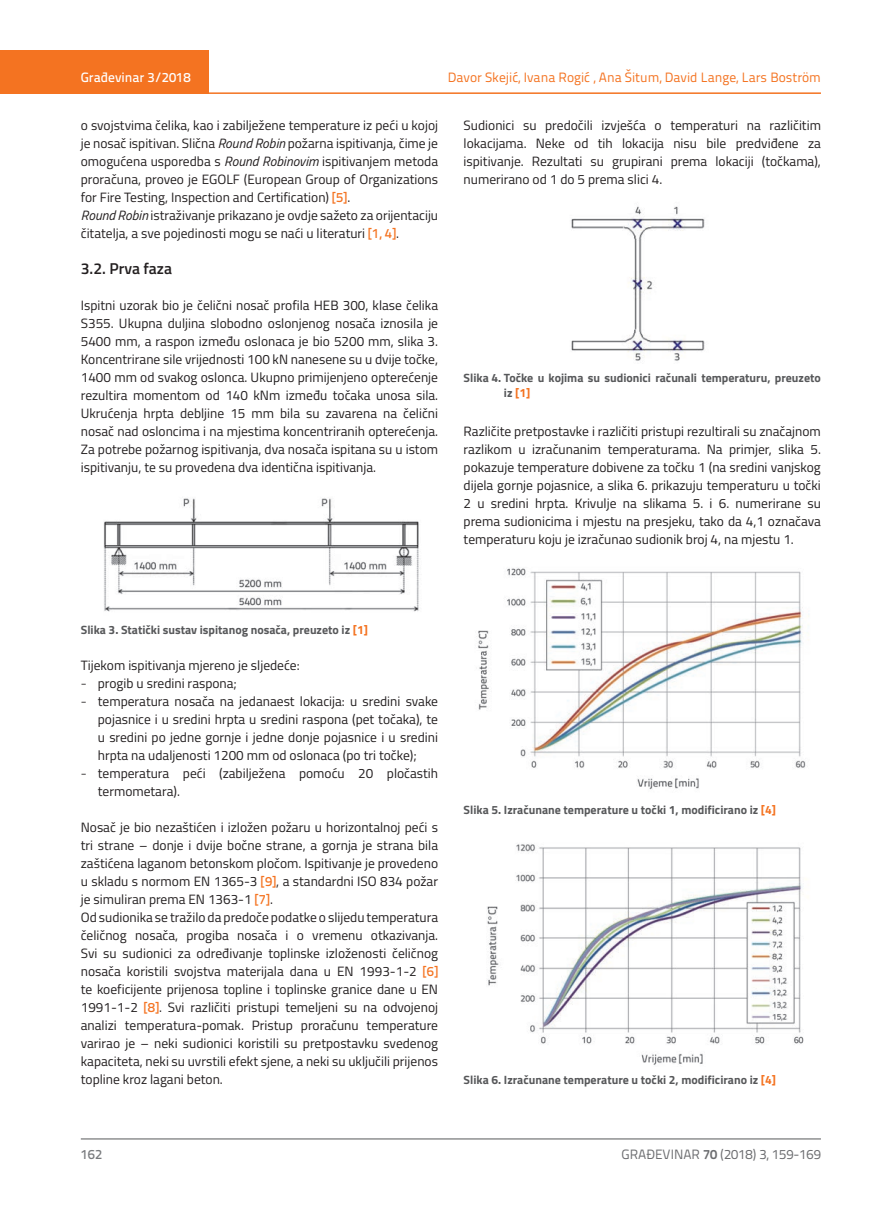
<style>
.page{position:relative;width:872px;height:1212px;background:#fff}
.page>*{position:absolute;margin:0;border:0;box-sizing:border-box;transform-origin:0 0}
.t1{font:600 15.75px "Titillium";color:#231f20}
.t2{font:13.5px/18px "Titillium";color:#231f20;text-align:justify}
.t3{font:13.5px "Titillium Text 22 L";color:#f47321}
.t4{font:13.5px "Titillium Text 22 L";color:#6c6d70}
.t5{font:500 13.5px "Titillium Text 22 L";color:#fff}
.t6{font:500 13.5px "Titillium Text 22 L";color:#787a7d}
.t7{font:700 12px/15px "Titillium";color:#57585a}
.s1{font-style:italic}
.s2{font-family:"Titillium Text 22 L";font-weight:500;color:#f47321}
.s3{color:#f47321}
.s4{font-family:"Titillium Text 22 L";font-weight:300}
.s5{font-weight:700}
</style>
<div class="page">
<div style="left:0;top:50px;width:208px;height:44px;background:#f47321"></div>
<hr style="left:0;top:92px;width:821px;height:2px;background:#f47321">
<hr style="left:81px;top:1139px;width:740px;height:1px;background:#57585a">
<img style="left:103px;top:498px;width:316px;height:114px">
<img style="left:571px;top:206px;width:134px;height:155px">
<img style="left:478px;top:568px;width:331px;height:222px">
<img style="left:487px;top:844px;width:317px;height:221px">
<p class="t5" style="left:81px;top:67px;width:111px">Građevinar 3/2018</p>
<p class="t3" style="left:448px;top:68px;width:375px">Davor Skejić, Ivana Rogić , Ana Šitum, David Lange, Lars Boström</p>
<p class="t2" style="left:81px;top:115px;width:359px;text-align:left">o svojstvima čelika, kao i zabilježene temperature iz peći u kojoj je nosač ispitivan. Slična <span class="s1">Round Robin</span> požarna ispitivanja, čime je omogućena usporedba s <span class="s1">Round Robinovim</span> ispitivanjem metoda proračuna, proveo je EGOLF (European Group of Organizations for Fire Testing, Inspection and Certification) <span class="s2">[5]</span>.<br><span class="s1">Round Robin</span> istraživanje prikazano je ovdje sažeto za orijentaciju čitatelja, a sve pojedinosti mogu se naći u literaturi <span class="s2">[1, 4]</span>.</p>
<p class="t1" style="left:81px;top:256px;width:93px">3.2. Prva faza</p>
<p class="t2" style="left:81px;top:295px;width:359px">Ispitni uzorak bio je čelični nosač profila HEB 300, klase čelika S355. Ukupna duljina slobodno oslonjenog nosača iznosila je 5400 mm, a raspon između oslonaca je bio 5200 mm, slika 3.<br>Koncentrirane sile vrijednosti 100 kN nanesene su u dvije točke, 1400 mm od svakog oslonca. Ukupno primijenjeno opterećenje rezultira momentom od 140 kNm između točaka unosa sila.<br>Ukrućenja hrpta debljine 15 mm bila su zavarena na čelični nosač nad osloncima i na mjestima koncentriranih opterećenja.<br>Za potrebe požarnog ispitivanja, dva nosača ispitana su u istom ispitivanju, te su provedena dva identična ispitivanja.</p>
<p class="t2" style="left:463px;top:115px;width:359px">Sudionici su predočili izvješća o temperaturi na različitim lokacijama. Neke od tih lokacija nisu bile predviđene za ispitivanje. Rezultati su grupirani prema lokaciji (točkama), numerirano od 1 do 5 prema slici 4.</p>
<p class="t7" style="left:504px;top:369px;width:318px;text-indent:-40px">Slika 4. Točke u kojima su sudionici računali temperaturu, preuzeto iz <span class="s3">[1]</span></p>
<p class="t2" style="left:463px;top:421px;width:359px">Različite pretpostavke i različiti pristupi rezultirali su značajnom razlikom u izračunanim temperaturama. Na primjer, slika 5. pokazuje temperature dobivene za točku 1 (na sredini vanjskog dijela gornje pojasnice, a slika 6. prikazuju temperaturu u točki 2 u sredini hrpta. Krivulje na slikama 5. i 6. numerirane su prema sudionicima i mjestu na presjeku, tako da 4,1 označava temperaturu koju je izračunao sudionik broj 4, na mjestu 1.</p>
<p class="t7" style="left:81px;top:622px;width:289px">Slika 3. Statički sustav ispitanog nosača, preuzeto iz <span class="s3">[1]</span></p>
<p class="t2" style="left:81px;top:656px;width:220px">Tijekom ispitivanja mjereno je sljedeće:</p>
<p class="t2" style="left:81px;top:674px;width:158px"><span class="s4">-</span> progib u sredini raspona;</p>
<p class="t2" style="left:98px;top:692px;width:342px;text-indent:-17px"><span class="s4">-</span> temperatura nosača na jedanaest lokacija: u sredini svake pojasnice i u sredini hrpta u sredini raspona (pet točaka), te u sredini po jedne gornje i jedne donje pojasnice i u sredini hrpta na udaljenosti 1200 mm od oslonaca (po tri točke);</p>
<p class="t2" style="left:98px;top:764px;width:342px;text-indent:-17px"><span class="s4">-</span> temperatura peći (zabilježena pomoću 20 pločastih termometara).</p>
<p class="t2" style="left:81px;top:818px;width:359px;text-align:left">Nosač je bio nezaštićen i izložen požaru u horizontalnoj peći s tri strane – donje i dvije bočne strane, a gornja je strana bila zaštićena laganom betonskom pločom. Ispitivanje je provedeno u skladu s normom EN 1365-3 <span class="s2">[9]</span>, a standardni ISO 834 požar je simuliran prema EN 1363-1 <span class="s2">[7]</span>.<br>Od sudionika se tražilo da predoče podatke o slijedu temperatura čeličnog nosača, progiba nosača i o vremenu otkazivanja.<br>Svi su sudionici za određivanje toplinske izloženosti čeličnog nosača koristili svojstva materijala dana u EN 1993-1-2 <span class="s2">[6] </span>te koeficijente prijenosa topline i toplinske granice dane u EN 1991-1-2 <span class="s2">[8]</span>. Svi različiti pristupi temeljeni su na odvojenoj analizi temperatura-pomak. Pristup proračunu temperature varirao je – neki sudionici koristili su pretpostavku svedenog kapaciteta, neki su uvrstili efekt sjene, a neki su uključili prijenos topline kroz lagani beton.</p>
<p class="t7" style="left:463px;top:802px;width:314px">Slika 5. Izračunane temperature u točki 1, modificirano iz <span class="s3">[4]</span></p>
<p class="t7" style="left:463px;top:1072px;width:314px">Slika 6. Izračunane temperature u točki 2, modificirano iz <span class="s3">[4]</span></p>
<p class="t6" style="left:81px;top:1144px;width:23px">162</p>
<p class="t4" style="left:621px;top:1144px;width:201px">GRAĐEVINAR <span class="s5">70</span> (2018) 3, 159-169</p>
</div>
